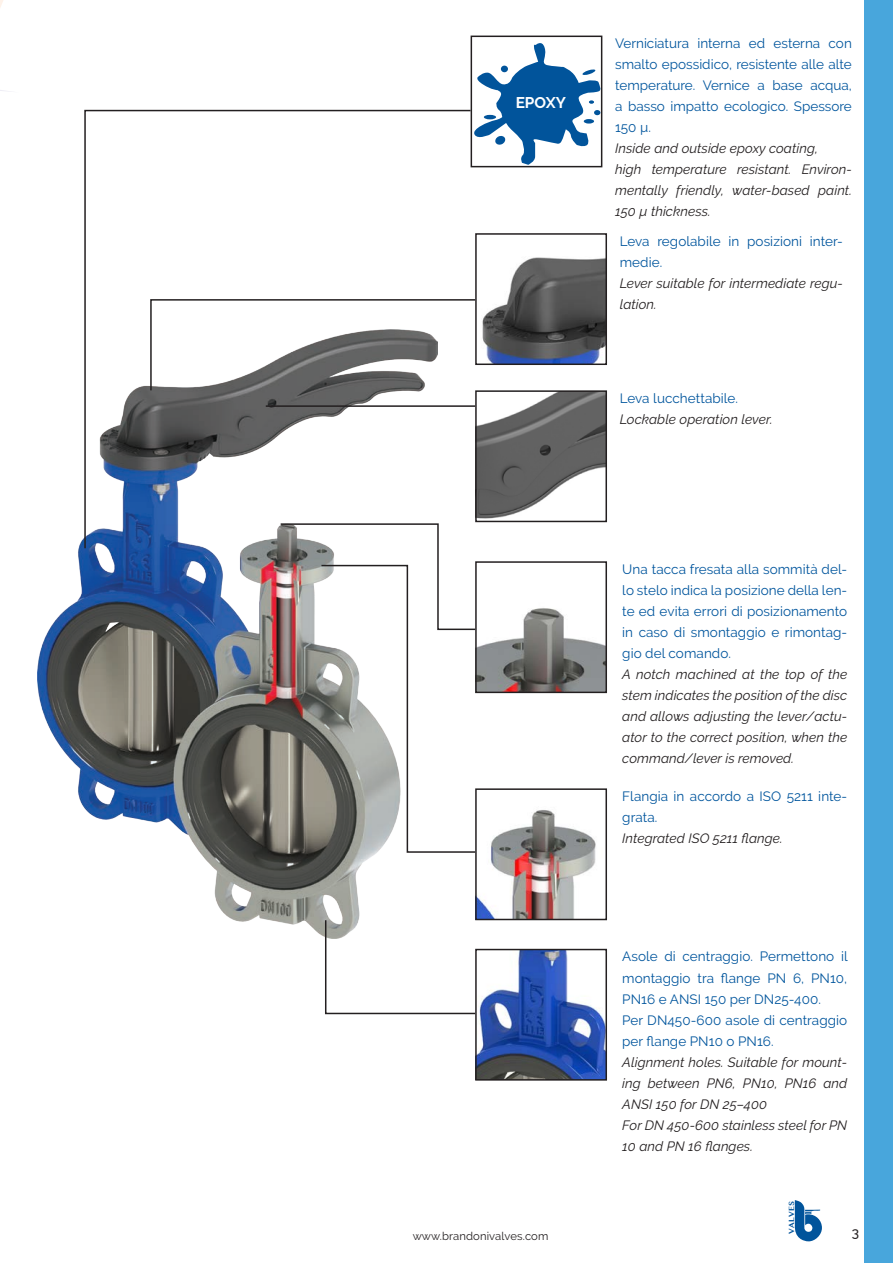
<style>
.page{position:relative;width:893px;height:1263px;background:#fff}
.page>*{position:absolute;margin:0;border:0;box-sizing:border-box;transform-origin:0 0}
.t1{font:700 15.45px "Raleway";color:#fff}
.t2{font:13.5px/21px "Raleway";letter-spacing:.005em;color:#01559d}
.t3{font:italic 13.5px/21px "Raleway";letter-spacing:.005em;color:#231f20;text-align:justify}
.t4{font:500 13.5px "Raleway";color:#231f20}
.t5{font:11.25px "Raleway";letter-spacing:.01em;color:#231f20}
.t6{font:700 7.8px "Lao MN";color:#01549b}
</style>
<div class="page">
<svg style="left:0;top:0;width:10px;height:92px"></svg>
<svg style="left:794px;top:1200px;width:28px;height:41px"></svg>
<div style="left:864px;top:0;width:29px;height:1263px;background:#48a6dc"></div>
<img style="left:37px;top:538px;width:339px;height:399px">
<img style="left:482px;top:257px;width:122px;height:105px">
<div style="left:475px;top:233px;width:132px;height:132px;border:2px solid #231f20"></div>
<img style="left:478px;top:393px;width:126px;height:126px">
<div style="left:475px;top:390px;width:132px;height:132px;border:2px solid #231f20"></div>
<img style="left:478px;top:608px;width:126px;height:82px">
<div style="left:475px;top:561px;width:132px;height:132px;border:2px solid #231f20"></div>
<img style="left:478px;top:810px;width:118px;height:107px">
<div style="left:475px;top:788px;width:132px;height:132px;border:2px solid #231f20"></div>
<img style="left:478px;top:952px;width:126px;height:125px">
<div style="left:475px;top:949px;width:132px;height:131px;border:2px solid #231f20"></div>
<hr style="left:266px;top:405px;width:209px;height:2px;background:#231f20">
<svg style="left:320px;top:631px;width:157px;height:222px"></svg>
<svg style="left:324px;top:919px;width:153px;height:96px"></svg>
<svg style="left:279px;top:550px;width:198px;height:81px"></svg>
<svg style="left:474px;top:43px;width:125px;height:121px"></svg>
<div style="left:471px;top:36px;width:131px;height:131px;border:2px solid #231f20"></div>
<svg style="left:84px;top:109px;width:388px;height:441px"></svg>
<p class="t1" style="left:516px;top:94px;width:52px">EPOXY</p>
<p class="t2" style="left:615px;top:33px;width:238px;text-align:justify">Verniciatura interna ed esterna con smalto epossidico, resistente alle alte temperature. Vernice a base acqua, a basso impatto ecologico. Spessore 150 µ.</p>
<p class="t3" style="left:615px;top:138px;width:204px">Inside and outside epoxy coating,</p>
<p class="t3" style="left:615px;top:159px;width:238px">high temperature resistant. Environ&shy;mentally friendly, water-based paint.<br>150 µ thickness.</p>
<p class="t2" style="left:620px;top:231px;width:225px">Leva regolabile in posizioni inter&shy;medie.</p>
<p class="t3" style="left:620px;top:273px;width:225px">Lever suitable for intermediate regu&shy;lation.</p>
<p class="t2" style="left:620px;top:388px;width:120px">Leva lucchettabile.</p>
<p class="t3" style="left:620px;top:409px;width:154px">Lockable operation lever.</p>
<p class="t2" style="left:622px;top:559px;width:227px;text-align:justify">Una tacca fresata alla sommità del&shy;lo stelo indica la posizione della len&shy;te ed evita errori di posizionamento in caso di smontaggio e rimontag&shy;gio del comando.</p>
<p class="t3" style="left:622px;top:664px;width:227px">A notch machined at the top of the stem indicates the position of the disc and allows adjusting the lever/actu&shy;ator to the correct position, when the command/lever is removed.</p>
<p class="t2" style="left:622px;top:786px;width:227px">Flangia in accordo a ISO 5211 inte&shy;grata.</p>
<p class="t3" style="left:622px;top:828px;width:162px">Integrated ISO 5211 flange.</p>
<p class="t2" style="left:622px;top:946px;width:227px;text-align:justify">Asole di centraggio. Permettono il montaggio tra flange PN 6, PN10, PN16 e ANSI 150 per DN25-400.</p>
<p class="t2" style="left:622px;top:1009px;width:226px">Per DN450-600 asole di centraggio per flange PN10 o PN16.</p>
<p class="t3" style="left:622px;top:1051px;width:227px">Alignment holes. Suitable for mount&shy;ing between PN6, PN10, PN16 and ANSI 150 for DN 25–400</p>
<p class="t3" style="left:622px;top:1114px;width:227px">For DN 450-600 stainless steel for PN<br>10 and PN 16 flanges.</p>
<p class="t6" style="left:787px;top:1233px;width:34px;rotate:-90deg">VALVES</p>
<p class="t5" style="left:413px;top:1229px;width:137px">www.brandonivalves.com</p>
<p class="t4" style="left:852px;top:1225px;width:9px">3</p>
</div>
